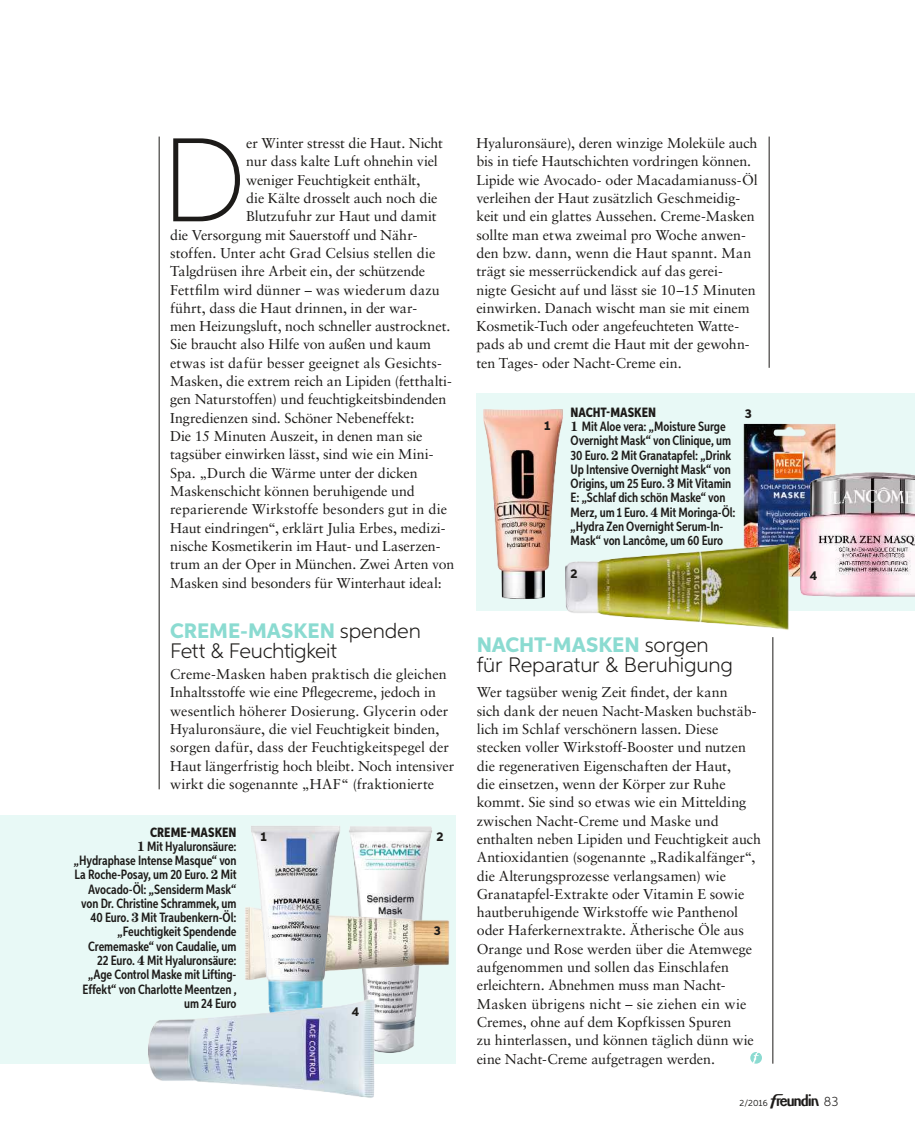
<style>
.page{position:relative;width:915px;height:1136px;background:#fff}
.page>*{position:absolute;margin:0;border:0;box-sizing:border-box;transform-origin:0 0}
.t1{font:100 119.1px "Aspira";color:#1d1b19}
.t2{font:300 21px/19.5px "Aspira";letter-spacing:-.01em;color:#1d1b19}
.t3{font:14.25px/18.3px "Sabon LT";letter-spacing:-.005em;color:#1d1b19}
.t4{font:14.25px "Sabon LT";letter-spacing:.015em;color:#1d1b19}
.t5{font:600 13.5px/14.2px "Aspira XX Nar";letter-spacing:-.005em;color:#1d1b19;text-align:right}
.t6{font:300 13.5px "Aspira";color:#1d1b19}
.t7{font:800 12.75px "Aspira";color:#1d1b19}
.t8{font:9px "Aspira";color:#1d1b19}
.s1{font-weight:800;color:#8bdbd1}
.s2{font-weight:800}
.s3{font-family:"Century";font-weight:700}
</style>
<div class="page">
<div style="left:0;top:815px;width:455px;height:248px;background:#e8f9f6"></div>
<img style="left:349px;top:826px;width:83px;height:227px">
<hr style="left:768px;top:136px;width:1px;height:232px;background:#1d1b19">
<hr style="left:772px;top:637px;width:1px;height:426px;background:#1d1b19">
<hr style="left:159px;top:136px;width:1px;height:653px;background:#1d1b19">
<img style="left:245px;top:900px;width:205px;height:89px">
<img style="left:247px;top:826px;width:97px;height:171px">
<svg style="left:750px;top:1051px;width:11px;height:12px"></svg>
<svg style="left:753px;top:1052px;width:9px;height:10px"></svg>
<img style="left:146px;top:997px;width:233px;height:101px">
<div style="left:476px;top:393px;width:438px;height:218px;background:#e8f9f6"></div>
<img style="left:743px;top:423px;width:93px;height:117px">
<img style="left:483px;top:409px;width:80px;height:190px">
<img style="left:540px;top:540px;width:249px;height:90px">
<img style="left:767px;top:461px;width:147px;height:148px">
<h1 class="t1" style="left:161px;top:109px;width:87px">D</h1>
<p class="t3" style="left:246px;top:134px;width:198px">er Winter stresst die Haut. Nicht</p>
<p class="t3" style="left:246px;top:152px;width:193px">nur dass kalte Luft ohnehin viel</p>
<p class="t3" style="left:246px;top:170px;width:176px">weniger Feuchtigkeit enthält,</p>
<p class="t3" style="left:246px;top:189px;width:193px">die Kälte drosselt auch noch die</p>
<p class="t3" style="left:246px;top:207px;width:192px">Blutzufuhr zur Haut und damit</p>
<p class="t3" style="left:170px;top:225px;width:249px">die Versorgung mit Sauerstoff und Nähr-</p>
<p class="t3" style="left:170px;top:243px;width:267px">stoffen. Unter acht Grad Celsius stellen die</p>
<p class="t3" style="left:170px;top:262px;width:256px">Talgdrüsen ihre Arbeit ein, der schützende</p>
<p class="t4" style="left:170px;top:281px;width:271px">Fettfilm wird dünner – was wiederum dazu</p>
<p class="t3" style="left:170px;top:298px;width:249px">führt, dass die Haut drinnen, in der war-</p>
<p class="t3" style="left:170px;top:317px;width:282px">men Heizungsluft, noch schneller austrocknet.</p>
<p class="t3" style="left:170px;top:335px;width:262px">Sie braucht also Hilfe von außen und kaum</p>
<p class="t3" style="left:170px;top:353px;width:273px">etwas ist dafür besser geeignet als Gesichts-</p>
<p class="t3" style="left:170px;top:372px;width:283px">Masken, die extrem reich an Lipiden (fetthalti-</p>
<p class="t3" style="left:170px;top:390px;width:278px">gen Naturstoffen) und feuchtigkeitsbindenden</p>
<p class="t3" style="left:170px;top:408px;width:246px">Ingredienzen sind. Schöner Nebeneffekt:</p>
<p class="t3" style="left:170px;top:426px;width:254px">Die 15 Minuten Auszeit, in denen man sie</p>
<p class="t3" style="left:170px;top:445px;width:265px">tagsüber einwirken lässt, sind wie ein Mini-</p>
<p class="t3" style="left:170px;top:463px;width:249px">Spa. „Durch die Wärme unter der dicken</p>
<p class="t3" style="left:170px;top:481px;width:246px">Maskenschicht können beruhigende und</p>
<p class="t3" style="left:170px;top:500px;width:278px">reparierende Wirkstoffe besonders gut in die</p>
<p class="t3" style="left:170px;top:518px;width:277px">Haut eindringen“, erklärt Julia Erbes, medizi-</p>
<p class="t3" style="left:170px;top:536px;width:272px">nische Kosmetikerin im Haut- und Laserzen-</p>
<p class="t3" style="left:170px;top:555px;width:285px">trum an der Oper in München. Zwei Arten von</p>
<p class="t3" style="left:170px;top:573px;width:273px">Masken sind besonders für Winterhaut ideal:</p>
<h2 class="t2" style="left:170px;top:620px;width:252px"><span class="s1">CREME-MASKEN</span> spenden<br>Fett &amp; Feuchtigkeit</h2>
<p class="t3" style="left:170px;top:664px;width:286px">Creme-Masken haben praktisch die gleichen Inhaltsstoffe wie eine Pflegecreme, jedoch in wesentlich höherer Dosierung. Glycerin oder Hyaluronsäure, die viel Feuchtigkeit binden, sorgen dafür, dass der Feuchtigkeitspegel der Haut längerfristig hoch bleibt. Noch intensiver wirkt die sogenannte „HAF“ (fraktionierte</p>
<p class="t7" style="left:436px;top:828px;width:9px">2</p>
<p class="t5" style="left:74px;top:824px;width:164px"><span class="s2">CREME-MASKEN<br></span><span class="s3">1</span> Mit Hyaluronsäure: „Hydraphase Intense Masque“ von<br>La Roche-Posay, um 20 Euro. <span class="s3">2</span> Mit<br>Avocado-Öl: „Sensiderm Mask“ von Dr. Christine Schrammek, um<br>40 Euro. <span class="s3">3</span> Mit Traubenkern-Öl: „Feuchtigkeit Spendende<br>Crememaske“ von Caudalie, um<br>22 Euro. <span class="s3">4</span> Mit Hyaluronsäure: „Age Control Maske mit Lifting-<br>Effekt“ von Charlotte Meentzen , um 24 Euro</p>
<p class="t7" style="left:260px;top:829px;width:8px">1</p>
<p class="t7" style="left:433px;top:922px;width:9px">3</p>
<p class="t7" style="left:351px;top:1004px;width:9px">4</p>
<p class="t3" style="left:476px;top:134px;width:283px">Hyaluronsäure), deren winzige Moleküle auch bis in tiefe Hautschichten vordringen können.<br>Lipide wie Avocado- oder Macadamianuss-Öl verleihen der Haut zusätzlich Geschmeidig&shy;keit und ein glattes Aussehen. Creme-Masken sollte man etwa zweimal pro Woche anwen&shy;den bzw. dann, wenn die Haut spannt. Man trägt sie messerrückendick auf das gerei-<br>nigte Gesicht auf und lässt sie 10–15 Minuten einwirken. Danach wischt man sie mit einem Kosmetik-Tuch oder angefeuchteten Watte&shy;pads ab und cremt die Haut mit der gewohn&shy;ten Tages- oder Nacht-Creme ein.</p>
<p class="t7" style="left:544px;top:418px;width:8px">1</p>
<p class="t5" style="left:570px;top:405px;width:166px;text-align:left"><span class="s2">NACHT-MASKEN<br></span><span class="s3">1</span> Mit Aloe vera: „Moisture Surge<br>Overnight Mask“ von Clinique, um<br>30 Euro. <span class="s3">2</span> Mit Granatapfel: „Drink<br>Up Intensive Overnight Mask“ von<br>Origins, um 25 Euro. <span class="s3">3</span> Mit Vitamin<br>E: „Schlaf dich schön Maske“ von<br>Merz, um 1 Euro. <span class="s3">4</span> Mit Moringa-Öl: „Hydra Zen Overnight Serum-In-<br>Mask“ von Lancôme, um 60 Euro</p>
<p class="t7" style="left:570px;top:565px;width:9px">2</p>
<p class="t7" style="left:744px;top:406px;width:9px">3</p>
<h2 class="t2" style="left:476px;top:635px;width:258px"><span class="s1">NACHT-MASKEN</span> sorgen für Reparatur &amp; Beruhigung</h2>
<p class="t3" style="left:476px;top:683px;width:286px">Wer tagsüber wenig Zeit findet, der kann<br>sich dank der neuen Nacht-Masken buchstäb&shy;lich im Schlaf verschönern lassen. Diese stecken voller Wirkstoff-Booster und nutzen die regenerativen Eigenschaften der Haut,<br>die einsetzen, wenn der Körper zur Ruhe kommt. Sie sind so etwas wie ein Mittelding zwischen Nacht-Creme und Maske und enthalten neben Lipiden und Feuchtigkeit auch Antioxidantien (sogenannte „Radikalfänger“, die Alterungsprozesse verlangsamen) wie Granatapfel-Extrakte oder Vitamin E sowie hautberuhigende Wirkstoffe wie Panthenol oder Haferkernextrakte. Ätherische Öle aus Orange und Rose werden über die Atemwege aufgenommen und sollen das Einschlafen erleichtern. Abnehmen muss man Nacht-Masken übrigens nicht – sie ziehen ein wie Cremes, ohne auf dem Kopfkissen Spuren<br>zu hinterlassen, und können täglich dünn wie eine Nacht-Creme aufgetragen werden.</p>
<p class="t7" style="left:809px;top:568px;width:9px">4</p>
<p class="t8" style="left:739px;top:1097px;width:30px">2/2016</p>
<p class="t6" style="left:823px;top:1093px;width:16px">83</p>
</div>
